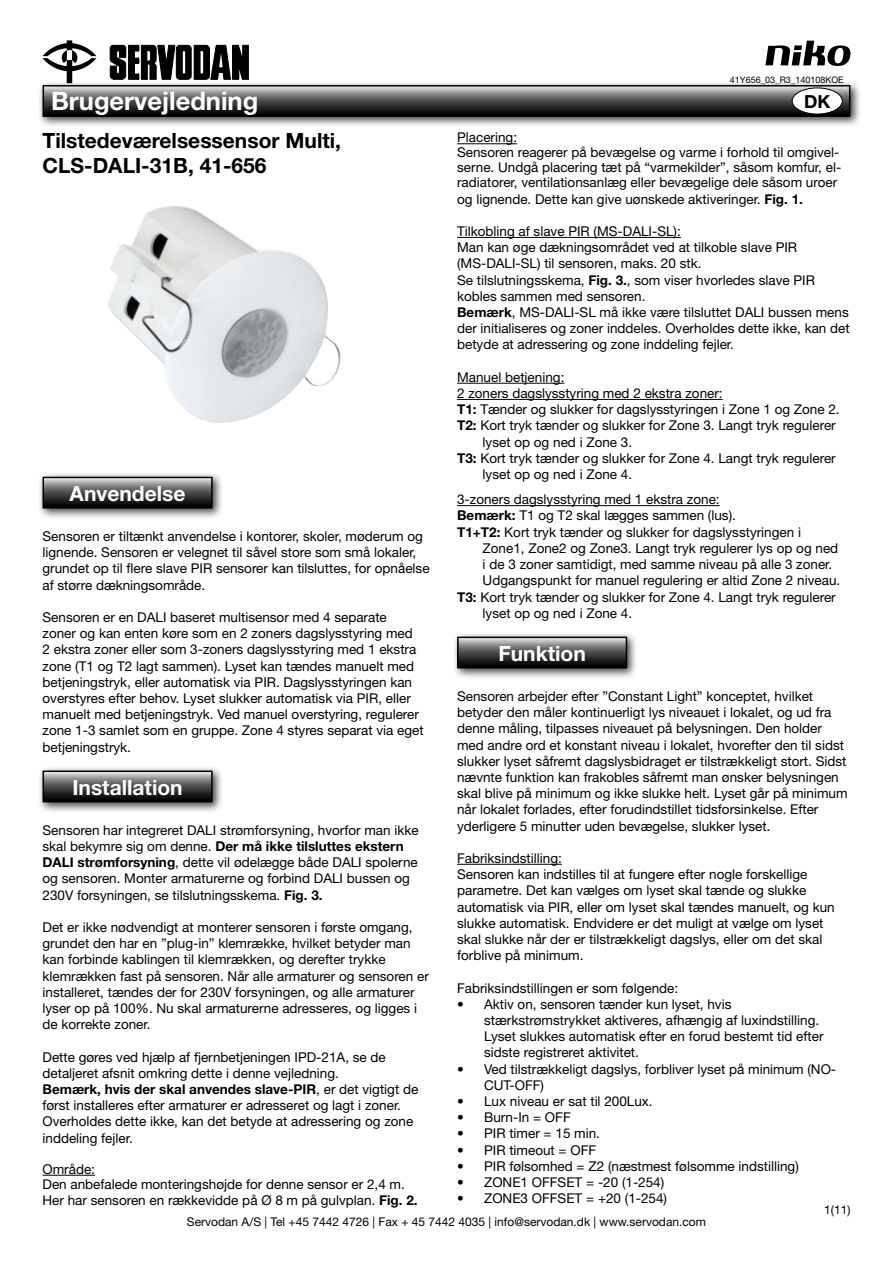
<style>
.page{position:relative;width:893px;height:1263px;background:#fff}
.page>*{position:absolute;margin:0;border:0;box-sizing:border-box;transform-origin:0 0}
.t1{font:700 25.5px "Helvetica Neue";color:#fff}
.t2{font:700 21px/25.2px "Helvetica Neue";color:#000}
.t3{font:700 21px "Helvetica Neue";color:#fff}
.t4{font:700 18px "Helvetica Neue";color:#000}
.t5{font:13.5px/16.2px "Helvetica Neue";color:#000}
.t6{font:12px "Helvetica Neue";color:#000}
.t7{font:9px "Helvetica Neue";color:#000}
.s1{font-weight:700}
</style>
<div class="page">
<svg style="left:110px;top:44px;width:139px;height:36px"></svg>
<svg style="left:43px;top:40px;width:53px;height:40px"></svg>
<svg style="left:765px;top:41px;width:85px;height:25px"></svg>
<div style="left:37px;top:80px;width:824px;height:48px;background:#000;opacity:.75"></div>
<svg style="left:46px;top:88px;width:801px;height:26px;background:#575757"></svg>
<div style="left:43px;top:85px;width:807px;height:32px;border:2px solid #000"></div>
<div style="left:792px;top:88px;width:50px;height:26px;background:#fff;border-radius:50%"></div>
<div style="left:792px;top:88px;width:51px;height:26px;border:1px solid #000;border-radius:50%"></div>
<hr style="left:43px;top:1175px;width:52px;height:1px;background:#000">
<div style="left:37px;top:471px;width:187px;height:48px;background:#000;opacity:.75"></div>
<svg style="left:46px;top:480px;width:164px;height:26px;background:#545454"></svg>
<div style="left:43px;top:477px;width:170px;height:32px;border:2px solid #000"></div>
<div style="left:37px;top:765px;width:187px;height:48px;background:#000;opacity:.75"></div>
<svg style="left:46px;top:773px;width:164px;height:26px;background:#5b5b5b"></svg>
<div style="left:43px;top:770px;width:170px;height:32px;border:2px solid #000"></div>
<hr style="left:457px;top:143px;width:60px;height:1px;background:#000">
<hr style="left:457px;top:237px;width:224px;height:1px;background:#000">
<hr style="left:457px;top:383px;width:107px;height:1px;background:#000">
<hr style="left:457px;top:399px;width:266px;height:1px;background:#000">
<hr style="left:457px;top:505px;width:263px;height:1px;background:#000">
<hr style="left:457px;top:864px;width:105px;height:1px;background:#000">
<div style="left:452px;top:631px;width:186px;height:48px;background:#000;opacity:.75"></div>
<svg style="left:460px;top:640px;width:164px;height:25px;background:#565656"></svg>
<div style="left:457px;top:637px;width:170px;height:31px;border:2px solid #000"></div>
<img style="left:107px;top:206px;width:234px;height:217px">
<p class="t7" style="left:730px;top:74px;width:115px">41Y656_03_R3_140108KOE</p>
<h1 class="t1" style="left:51px;top:86px;width:209px">Brugervejledning</h1>
<h3 class="t4" style="left:804px;top:90px;width:28px">DK</h3>
<h2 class="t2" style="left:43px;top:128px;width:300px">Tilstedeværelsessensor Multi,<br>CLS-DALI-31B, 41-656</h2>
<p class="t5" style="left:457px;top:130px;width:386px;line-height:15.3px">Placering:<br>Sensoren reagerer på bevægelse og varme i forhold til omgivel&shy;serne. Undgå placering tæt på “varmekilder”, såsom komfur, el&shy;radiatorer, ventilationsanlæg eller bevægelige dele såsom uroer og lignende. Dette kan give uønskede aktiveringer. <span class="s1">Fig. 1.</span></p>
<p class="t5" style="left:457px;top:223px;width:394px">Tilkobling af slave PIR (MS-DALI-SL):<br>Man kan øge dækningsområdet ved at tilkoble slave PIR (MS-DALI-SL) til sensoren, maks. 20 stk.<br>Se tilslutningsskema, <span class="s1">Fig. 3.</span>, som viser hvorledes slave PIR kobles sammen med sensoren.<br><span class="s1">Bemærk</span>, MS-DALI-SL må ikke være tilsluttet DALI bussen mens der initialiseres og zoner inddeles. Overholdes dette ikke, kan det betyde at adressering og zone inddeling fejler.</p>
<p class="t5" style="left:457px;top:369px;width:109px">Manuel betjening:</p>
<p class="t5" style="left:457px;top:385px;width:267px">2 zoners dagslysstyring med 2 ekstra zoner:</p>
<p class="t5" style="left:457px;top:401px;width:384px"><span class="s1">T1:</span> Tænder og slukker for dagslysstyringen i Zone 1 og Zone 2.</p>
<p class="t5" style="left:457px;top:417px;width:380px"><span class="s1">T2:</span> Kort tryk tænder og slukker for Zone 3. Langt tryk regulerer</p>
<p class="t5" style="left:483px;top:434px;width:151px">lyset op og ned i Zone 3.</p>
<p class="t5" style="left:457px;top:450px;width:380px"><span class="s1">T3:</span> Kort tryk tænder og slukker for Zone 4. Langt tryk regulerer</p>
<p class="t5" style="left:483px;top:466px;width:151px">lyset op og ned i Zone 4.</p>
<p class="t5" style="left:457px;top:491px;width:264px">3-zoners dagslysstyring med 1 ekstra zone:</p>
<p class="t5" style="left:457px;top:507px;width:280px"><span class="s1">Bemærk:</span> T1 og T2 skal lægges sammen (lus).</p>
<p class="t5" style="left:457px;top:524px;width:345px"><span class="s1">T1+T2:</span> Kort tryk tænder og slukker for dagslysstyringen i</p>
<p class="t5" style="left:483px;top:540px;width:357px">Zone1, Zone2 og Zone3. Langt tryk regulerer lys op og ned</p>
<p class="t5" style="left:483px;top:556px;width:351px">i de 3 zoner samtidigt, med samme niveau på alle 3 zoner.</p>
<p class="t5" style="left:483px;top:572px;width:359px">Udgangspunkt for manuel regulering er altid Zone 2 niveau.</p>
<p class="t5" style="left:457px;top:588px;width:380px"><span class="s1">T3:</span> Kort tryk tænder og slukker for Zone 4. Langt tryk regulerer</p>
<p class="t5" style="left:483px;top:605px;width:151px">lyset op og ned i Zone 4.</p>
<h2 class="t3" style="left:498px;top:640px;width:89px">Funktion</h2>
<p class="t5" style="left:457px;top:688px;width:392px">Sensoren arbejder efter ”Constant Light” konceptet, hvilket betyder den måler kontinuerligt lys niveauet i lokalet, og ud fra denne måling, tilpasses niveauet på belysningen. Den holder med andre ord et konstant niveau i lokalet, hvorefter den til sidst slukker lyset såfremt dagslysbidraget er tilstrækkeligt stort. Sidst nævnte funktion kan frakobles såfremt man ønsker belysningen skal blive på minimum og ikke slukke helt. Lyset går på minimum når lokalet forlades, efter forudindstillet tidsforsinkelse. Efter yderligere 5 minutter uden bevægelse, slukker lyset.</p>
<p class="t5" style="left:457px;top:850px;width:379px">Fabriksindstilling:<br>Sensoren kan indstilles til at fungere efter nogle forskellige parametre. Det kan vælges om lyset skal tænde og slukke automatisk via PIR, eller om lyset skal tændes manuelt, og kun slukke automatisk. Endvidere er det muligt at vælge om lyset skal slukke når der er tilstrækkeligt dagslys, eller om det skal forblive på minimum.</p>
<p class="t5" style="left:457px;top:979px;width:223px">Fabriksindstillingen er som følgende:</p>
<p class="t5" style="left:484px;top:996px;width:341px;text-indent:-27px">• Aktiv on, sensoren tænder kun lyset, hvis stærkstrømstrykket aktiveres, afhængig af luxindstilling.<br>Lyset slukkes automatisk efter en forud bestemt tid efter sidste registreret aktivitet.</p>
<p class="t5" style="left:484px;top:1060px;width:354px;text-indent:-27px">• Ved tilstrækkeligt dagslys, forbliver lyset på minimum (NO-<br>CUT-OFF)</p>
<p class="t5" style="left:457px;top:1093px;width:197px">• Lux niveau er sat til 200Lux.</p>
<p class="t5" style="left:457px;top:1109px;width:115px">• Burn-In = OFF</p>
<p class="t5" style="left:457px;top:1125px;width:144px">• PIR timer = 15 min.</p>
<p class="t5" style="left:457px;top:1141px;width:141px">• PIR timeout = OFF</p>
<p class="t5" style="left:457px;top:1158px;width:343px">• PIR følsomhed = Z2 (næstmest følsomme indstilling)</p>
<p class="t5" style="left:457px;top:1174px;width:209px">• ZONE1 OFFSET = -20 (1-254)</p>
<p class="t5" style="left:457px;top:1190px;width:212px">• ZONE3 OFFSET = +20 (1-254)</p>
<h2 class="t3" style="left:70px;top:480px;width:117px">Anvendelse</h2>
<p class="t5" style="left:43px;top:528px;width:389px">Sensoren er tiltænkt anvendelse i kontorer, skoler, møderum og lignende. Sensoren er velegnet til såvel store som små lokaler, grundet op til flere slave PIR sensorer kan tilsluttes, for opnåelse af større dækningsområde.</p>
<p class="t5" style="left:43px;top:609px;width:383px">Sensoren er en DALI baseret multisensor med 4 separate zoner og kan enten køre som en 2 zoners dagslysstyring med 2 ekstra zoner eller som 3-zoners dagslysstyring med 1 ekstra zone (T1 og T2 lagt sammen). Lyset kan tændes manuelt med betjeningstryk, eller automatisk via PIR. Dagslysstyringen kan overstyres efter behov. Lyset slukker automatisk via PIR, eller manuelt med betjeningstryk. Ved manuel overstyring, regulerer zone 1-3 samlet som en gruppe. Zone 4 styres separat via eget betjeningstryk.</p>
<h2 class="t3" style="left:72px;top:774px;width:112px">Installation</h2>
<p class="t5" style="left:43px;top:822px;width:378px">Sensoren har integreret DALI strømforsyning, hvorfor man ikke skal bekymre sig om denne. <span class="s1">Der må ikke tilsluttes ekstern DALI strømforsyning</span>, dette vil ødelægge både DALI spolerne og sensoren. Monter armaturerne og forbind DALI bussen og 230V forsyningen, se tilslutningsskema. <span class="s1">Fig. 3.</span></p>
<p class="t5" style="left:43px;top:919px;width:388px">Det er ikke nødvendigt at monterer sensoren i første omgang, grundet den har en ”plug-in” klemrække, hvilket betyder man kan forbinde kablingen til klemrækken, og derefter trykke klemrækken fast på sensoren. Når alle armaturer og sensoren er installeret, tændes der for 230V forsyningen, og alle armaturer lyser op på 100%. Nu skal armaturerne adresseres, og ligges i de korrekte zoner.</p>
<p class="t5" style="left:43px;top:1048px;width:377px">Dette gøres ved hjælp af fjernbetjeningen IPD-21A, se de detaljeret afsnit omkring dette i denne vejledning.<br><span class="s1">Bemærk, hvis der skal anvendes slave-PIR</span>, er det vigtigt de først installeres efter armaturer er adresseret og lagt i zoner.<br>Overholdes dette ikke, kan det betyde at adressering og zone inddeling fejler.</p>
<p class="t5" style="left:43px;top:1161px;width:377px;line-height:15.6px">Område:<br>Den anbefalede monteringshøjde for denne sensor er 2,4 m.<br>Her har sensoren en rækkevidde på Ø 8 m på gulvplan. <span class="s1">Fig. 2.</span></p>
<p class="t6" style="left:824px;top:1202px;width:28px">1(11)</p>
<p class="t6" style="left:187px;top:1214px;width:521px">Servodan A/S | Tel +45 7442 4726 | Fax + 45 7442 4035 | info@servodan.dk | www.servodan.com</p>
</div>
